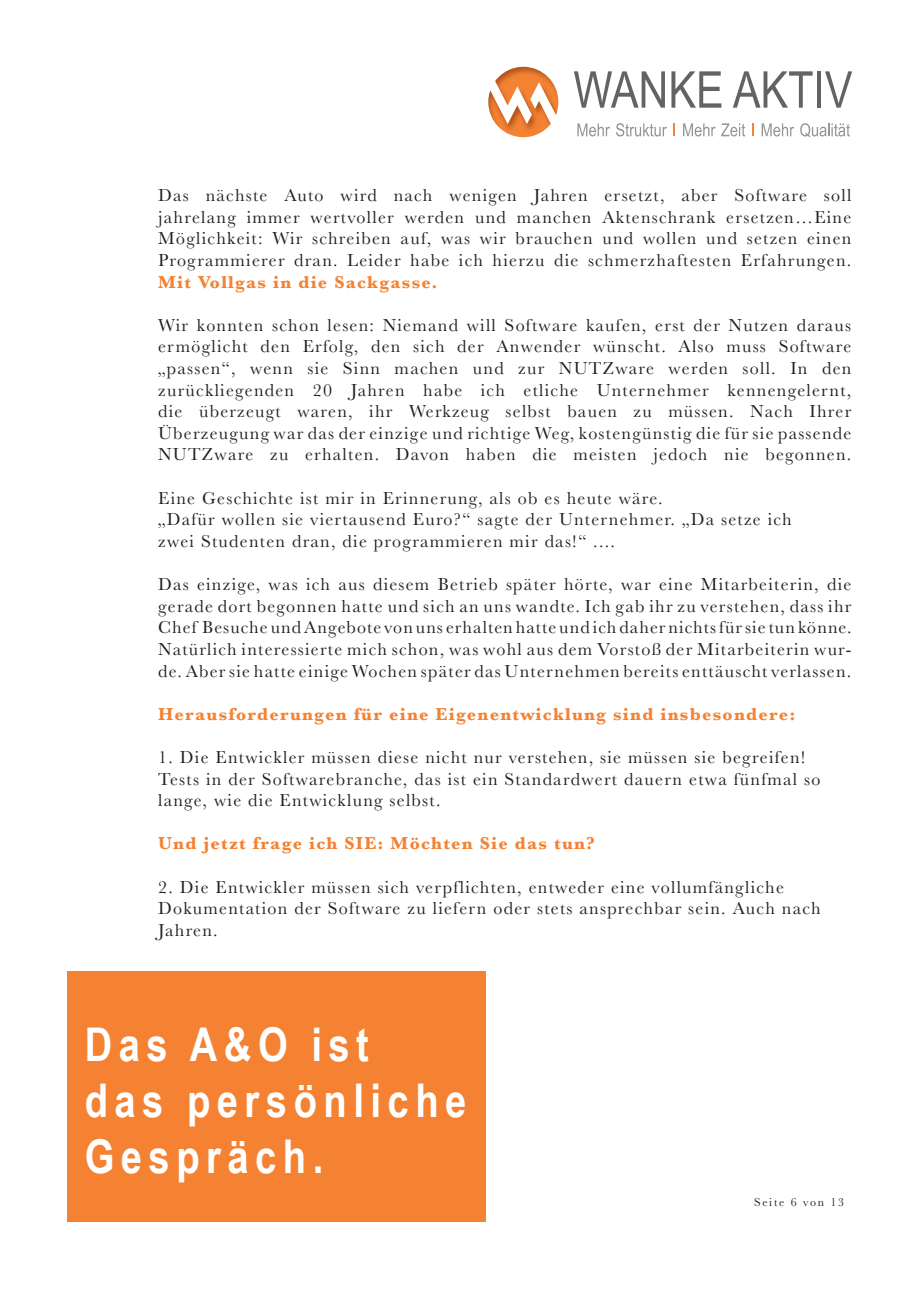
<style>
.page{position:relative;width:919px;height:1289px;background:#fff}
.page>*{position:absolute;margin:0;border:0;box-sizing:border-box;transform-origin:0 0}
.t1{font:700 46.5px "Arial Narrow";letter-spacing:.14em;color:#fff}
.t2{font:18px/21.6px "Baskerville";letter-spacing:.07em;color:#231f20}
.t3{font:700 18px "Baskerville";letter-spacing:.07em;color:#f48232}
.t4{font:12px "Baskerville";letter-spacing:.14em;color:#231f20}
</style>
<div class="page">
<div style="left:68px;top:970px;width:418px;height:251px;background:#f48232"></div>
<svg style="left:574px;top:71px;width:91px;height:37px"></svg>
<svg style="left:671px;top:71px;width:50px;height:37px"></svg>
<svg style="left:733px;top:71px;width:79px;height:37px"></svg>
<hr style="left:817px;top:71px;width:4px;height:37px;background:#636366">
<svg style="left:825px;top:71px;width:27px;height:37px"></svg>
<img style="left:488px;top:67px;width:70px;height:70px">
<svg style="left:577px;top:123px;width:33px;height:13px"></svg>
<svg style="left:616px;top:123px;width:50px;height:13px"></svg>
<svg style="left:673px;top:123px;width:2px;height:13px"></svg>
<svg style="left:683px;top:123px;width:32px;height:13px"></svg>
<svg style="left:721px;top:123px;width:24px;height:13px"></svg>
<svg style="left:752px;top:123px;width:1px;height:13px"></svg>
<svg style="left:761px;top:123px;width:33px;height:13px"></svg>
<svg style="left:800px;top:123px;width:50px;height:14px"></svg>
<p class="t2" style="left:158px;top:185px;width:694px">Das nächste Auto wird nach wenigen Jahren ersetzt, aber Software soll</p>
<p class="t2" style="left:158px;top:206px;width:694px">jahrelang immer wertvoller werden und manchen Aktenschrank ersetzen…Eine</p>
<p class="t2" style="left:158px;top:228px;width:694px">Möglichkeit: Wir schreiben auf, was wir brauchen und wollen und setzen einen<br>Programmierer dran. Leider habe ich hierzu die schmerzhaftesten Erfahrungen.</p>
<p class="t3" style="left:158px;top:269px;width:281px">Mit Vollgas in die Sackgasse.</p>
<p class="t2" style="left:158px;top:314px;width:694px">Wir konnten schon lesen: Niemand will Software kaufen, erst der Nutzen daraus</p>
<p class="t2" style="left:158px;top:336px;width:694px">ermöglicht den Erfolg, den sich der Anwender wünscht. Also muss Software</p>
<p class="t2" style="left:158px;top:357px;width:694px">„passen“, wenn sie Sinn machen und zur NUTZware werden soll. In den</p>
<p class="t2" style="left:158px;top:379px;width:694px">zurückliegenden 20 Jahren habe ich etliche Unternehmer kennengelernt, die überzeugt waren, ihr Werkzeug selbst bauen zu müssen. Nach Ihrer</p>
<p class="t2" style="left:158px;top:422px;width:694px">Überzeugung war das der einzige und richtige Weg, kostengünstig die für sie passende</p>
<p class="t2" style="left:158px;top:444px;width:694px">NUTZware zu erhalten. Davon haben die meisten jedoch nie begonnen.</p>
<p class="t2" style="left:158px;top:487px;width:506px">Eine Geschichte ist mir in Erinnerung, als ob es heute wäre.</p>
<p class="t2" style="left:158px;top:509px;width:635px">„Dafür wollen sie viertausend Euro?“ sagte der Unternehmer. „Da setze ich</p>
<p class="t2" style="left:158px;top:530px;width:458px">zwei Studenten dran, die programmieren mir das!“ ....</p>
<p class="t2" style="left:158px;top:573px;width:694px">Das einzige, was ich aus diesem Betrieb später hörte, war eine Mitarbeiterin, die</p>
<p class="t2" style="left:158px;top:595px;width:694px;text-align:justify">gerade dort begonnen hatte und sich an uns wandte. Ich gab ihr zu verstehen, dass ihr Chef Besuche und Angebote von uns erhalten hatte und ich daher nichts für sie tun könne.<br>Natürlich interessierte mich schon, was wohl aus dem Vorstoß der Mitarbeiterin wur&shy;de. Aber sie hatte einige Wochen später das Unternehmen bereits enttäuscht verlassen.</p>
<p class="t3" style="left:158px;top:701px;width:638px">Herausforderungen für eine Eigenentwicklung sind insbesondere:</p>
<p class="t2" style="left:158px;top:746px;width:648px">1. Die Entwickler müssen diese nicht nur verstehen, sie müssen sie begreifen!</p>
<p class="t2" style="left:158px;top:768px;width:664px">Tests in der Softwarebranche, das ist ein Standardwert dauern etwa fünfmal so lange, wie die Entwicklung selbst.</p>
<p class="t3" style="left:158px;top:831px;width:438px">Und jetzt frage ich SIE: Möchten Sie das tun?</p>
<p class="t2" style="left:158px;top:876px;width:627px">2. Die Entwickler müssen sich verpflichten, entweder eine vollumfängliche</p>
<p class="t2" style="left:158px;top:897px;width:664px">Dokumentation der Software zu liefern oder stets ansprechbar sein. Auch nach<br>Jahren.</p>
<p class="t1" style="left:85px;top:1009px;width:286px">Das A&amp;O ist</p>
<p class="t1" style="left:85px;top:1065px;width:383px">das persönliche</p>
<p class="t1" style="left:85px;top:1121px;width:240px">Gespräch.</p>
<p class="t4" style="left:754px;top:1194px;width:91px">Seite 6 von 13</p>
</div>
